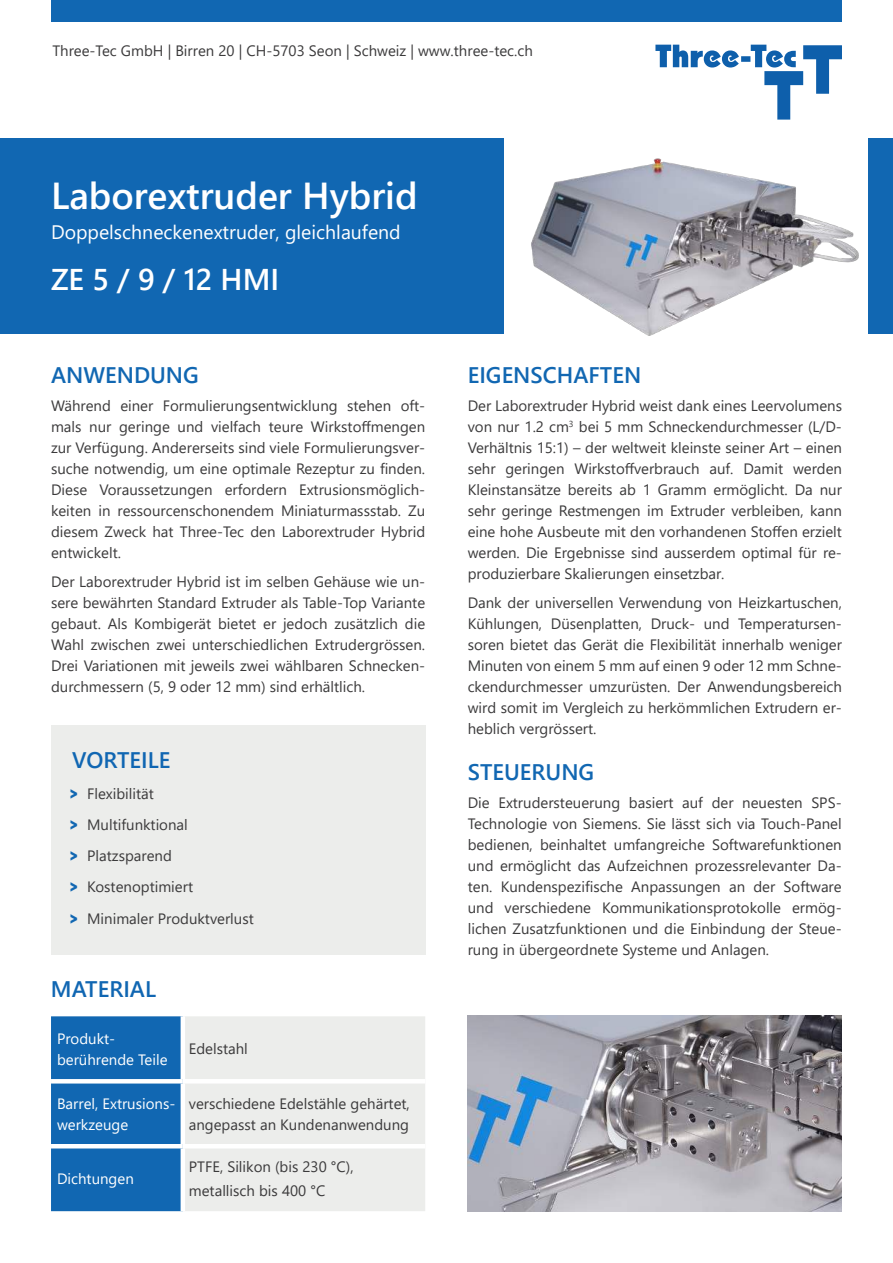
<style>
.page{position:relative;width:893px;height:1263px;background:#fff}
.page>*{position:absolute;margin:0;border:0;box-sizing:border-box;transform-origin:0 0}
.t1{font:600 37.5px "Segoe UI";color:#fff}
.t2{font:600 30px "Segoe UI";color:#fff}
.t3{font:600 22.5px "Segoe UI";color:#1167b2}
.t4{font:600 22.5px "Segoe UI";color:#1066b2}
.t5{font:19.5px "Segoe UI";color:#fff}
.t6{font:15px/21px "Segoe UI";color:#3b3a3b;text-align:justify}
.t7{font:15px/21px "Segoe UI";color:#fff}
.s1{font-family:"Bauhaus 93";color:#1167b2}
</style>
<div class="page">
<div style="left:0;top:138px;width:893px;height:195px;background:#1167b2"></div>
<div style="left:504px;top:100px;width:364px;height:238px;background:#fff"></div>
<svg style="left:655px;top:45px;width:187px;height:74px"></svg>
<div style="left:51px;top:726px;width:374px;height:229px;background:#ecedeb"></div>
<div style="left:51px;top:0;width:791px;height:22px;background:#1167b2"></div>
<img style="left:468px;top:1016px;width:374px;height:196px">
<img style="left:531px;top:119px;width:328px;height:217px">
<div style="left:51px;top:1016px;width:130px;height:195px;background:#1167b2"></div>
<div style="left:185px;top:1016px;width:240px;height:195px;background:#ecedeb"></div>
<hr style="left:51px;top:1079px;width:132px;height:4px;background:#fff">
<hr style="left:183px;top:1079px;width:242px;height:4px;background:#fff">
<hr style="left:51px;top:1144px;width:132px;height:4px;background:#fff">
<hr style="left:183px;top:1144px;width:242px;height:4px;background:#fff">
<p class="t6" style="left:52px;top:41px;width:482px">Three-Tec GmbH | Birren 20 | CH-5703 Seon | Schweiz | www.three-tec.ch</p>
<h1 class="t1" style="left:51px;top:181px;width:368px">Laborextruder Hybrid</h1>
<h3 class="t5" style="left:51px;top:224px;width:351px">Doppelschneckenextruder, gleichlaufend</h3>
<h2 class="t2" style="left:51px;top:268px;width:230px">ZE 5 / 9 / 12 HMI</h2>
<h3 class="t3" style="left:51px;top:366px;width:149px">ANWENDUNG</h3>
<p class="t6" style="left:51px;top:397px;width:376px">Während einer Formulierungsentwicklung stehen oft&shy;mals nur geringe und vielfach teure Wirkstoffmengen zur Verfügung. Andererseits sind viele Formulierungsver&shy;suche notwendig, um eine optimale Rezeptur zu finden.<br>Diese Voraussetzungen erfordern Extrusionsmöglich&shy;keiten in ressourcenschonendem Miniaturmassstab. Zu diesem Zweck hat Three-Tec den Laborextruder Hybrid entwickelt.</p>
<p class="t6" style="left:51px;top:572px;width:376px">Der Laborextruder Hybrid ist im selben Gehäuse wie un&shy;sere bewährten Standard Extruder als Table-Top Variante gebaut. Als Kombigerät bietet er jedoch zusätzlich die Wahl zwischen zwei unterschiedlichen Extrudergrössen.<br>Drei Variationen mit jeweils zwei wählbaren Schnecken&shy;durchmessern (5, 9 oder 12 mm) sind erhältlich.</p>
<h3 class="t4" style="left:72px;top:751px;width:100px">VORTEILE</h3>
<p class="t6" style="left:70px;top:779px;width:185px;line-height:31.2px;text-align:left"><span class="s1">&gt;</span> Flexibilität<br><span class="s1">&gt;</span> Multifunktional<br><span class="s1">&gt;</span> Platzsparend<br><span class="s1">&gt;</span> Kostenoptimiert<br><span class="s1">&gt;</span> Minimaler Produktverlust</p>
<h3 class="t4" style="left:51px;top:980px;width:107px">MATERIAL</h3>
<p class="t7" style="left:57px;top:1029px;width:112px">Produkt&shy;berührende Teile</p>
<p class="t6" style="left:189px;top:1040px;width:61px">Edelstahl</p>
<p class="t7" style="left:57px;top:1094px;width:120px">Barrel, Extrusions&shy;werkzeuge</p>
<p class="t6" style="left:189px;top:1094px;width:222px">verschiedene Edelstähle gehärtet, angepasst an Kundenanwendung</p>
<p class="t7" style="left:57px;top:1170px;width:78px">Dichtungen</p>
<p class="t6" style="left:189px;top:1156px;width:166px;line-height:24px">PTFE, Silikon (bis 230 °C), metallisch bis 400 °C</p>
<h3 class="t3" style="left:468px;top:366px;width:175px">EIGENSCHAFTEN</h3>
<p class="t6" style="left:468px;top:397px;width:376px">Der Laborextruder Hybrid weist dank eines Leervolumens von nur 1.2 cm<sup>3</sup> bei 5 mm Schneckendurchmesser (L/D-Verhältnis 15:1) – der weltweit kleinste seiner Art – einen sehr geringen Wirkstoffverbrauch auf. Damit werden Kleinstansätze bereits ab 1 Gramm ermöglicht. Da nur sehr geringe Restmengen im Extruder verbleiben, kann eine hohe Ausbeute mit den vorhandenen Stoffen erzielt werden. Die Ergebnisse sind ausserdem optimal für re&shy;produzierbare Skalierungen einsetzbar.</p>
<p class="t6" style="left:468px;top:593px;width:376px">Dank der universellen Verwendung von Heizkartuschen, Kühlungen, Düsenplatten, Druck- und Temperatursen&shy;soren bietet das Gerät die Flexibilität innerhalb weniger Minuten von einem 5 mm auf einen 9 oder 12 mm Schne&shy;ckendurchmesser umzurüsten. Der Anwendungsbereich wird somit im Vergleich zu herkömmlichen Extrudern er&shy;heblich vergrössert.</p>
<h3 class="t3" style="left:468px;top:763px;width:128px">STEUERUNG</h3>
<p class="t6" style="left:468px;top:794px;width:375px">Die Extrudersteuerung basiert auf der neuesten SPS-Technologie von Siemens. Sie lässt sich via Touch-Panel bedienen, beinhaltet umfangreiche Softwarefunktionen und ermöglicht das Aufzeichnen prozessrelevanter Da&shy;ten. Kundenspezifische Anpassungen an der Software und verschiedene Kommunikationsprotokolle ermög&shy;lichen Zusatzfunktionen und die Einbindung der Steue&shy;rung in übergeordnete Systeme und Anlagen.</p>
</div>
